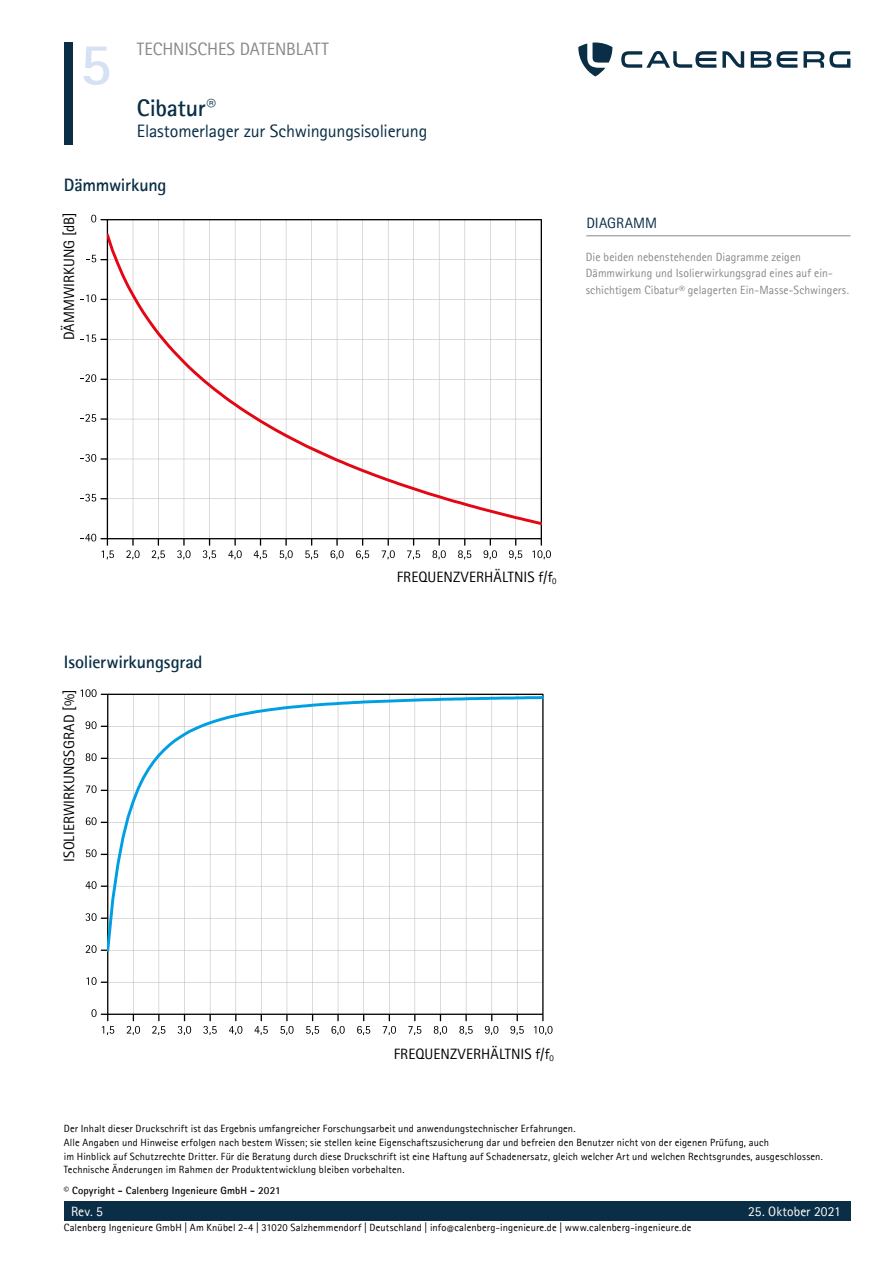
<style>
.page{position:relative;width:893px;height:1263px;background:#fff}
.page>*{position:absolute;margin:0;border:0;box-sizing:border-box;transform-origin:0 0}
.t1{font:700 59.55px "Rotis Sans Serif Pro";color:#d7e1f4}
.t2{font:700 24px "Rotis Sans Serif Pro";letter-spacing:-.01em;color:#092e45}
.t3{font:18px "Rotis Sans Serif Pro";letter-spacing:-.01em;color:#092e45}
.t4{font:700 18px "Rotis Sans Serif Pro";letter-spacing:-.01em;color:#092e45}
.t5{font:18px "Rotis Sans Serif Pro";letter-spacing:-.01em;color:#86888c}
.t6{font:15px "Rotis Sans Serif Pro";letter-spacing:.005em;color:#000}
.t7{font:15px "Rotis Sans Serif Pro";letter-spacing:.005em;color:#092e45}
.t8{font:13.5px "Rotis Sans Serif Pro";letter-spacing:.01em;color:#fff}
.t9{font:12px/16.5px "Rotis Sans Serif Pro";letter-spacing:.01em;color:#86888c}
.t10{font:10.5px/13.5px "Rotis Sans Serif Pro";letter-spacing:.01em;color:#000}
.t11{font:700 10.5px "Rotis Sans Serif Pro";letter-spacing:.01em;color:#000}
.s1{font-family:"Univers LT Pro";font-weight:300;font-stretch:condensed}
.s2{font-size:9px}
</style>
<div class="page">
<div style="left:64px;top:43px;width:8px;height:102px;background:#092e45"></div>
<svg style="left:621px;top:51px;width:229px;height:17px"></svg>
<svg style="left:578px;top:43px;width:34px;height:33px"></svg>
<div style="left:64px;top:1201px;width:786px;height:19px;background:#092e45"></div>
<hr style="left:586px;top:235px;width:264px;height:1px;background:#86888c">
<svg style="left:102px;top:550px;width:12px;height:9px"></svg>
<svg style="left:126px;top:550px;width:14px;height:9px"></svg>
<svg style="left:152px;top:550px;width:13px;height:9px"></svg>
<svg style="left:177px;top:550px;width:14px;height:9px"></svg>
<svg style="left:203px;top:550px;width:13px;height:9px"></svg>
<svg style="left:228px;top:550px;width:14px;height:9px"></svg>
<svg style="left:254px;top:550px;width:13px;height:9px"></svg>
<svg style="left:280px;top:550px;width:13px;height:9px"></svg>
<svg style="left:305px;top:550px;width:13px;height:9px"></svg>
<svg style="left:331px;top:550px;width:13px;height:9px"></svg>
<svg style="left:356px;top:550px;width:13px;height:9px"></svg>
<svg style="left:382px;top:550px;width:13px;height:9px"></svg>
<svg style="left:407px;top:550px;width:13px;height:9px"></svg>
<svg style="left:432px;top:550px;width:14px;height:9px"></svg>
<svg style="left:458px;top:550px;width:13px;height:9px"></svg>
<svg style="left:483px;top:550px;width:14px;height:9px"></svg>
<svg style="left:509px;top:550px;width:13px;height:9px"></svg>
<svg style="left:532px;top:550px;width:19px;height:9px"></svg>
<svg style="left:81px;top:534px;width:15px;height:7px"></svg>
<svg style="left:81px;top:494px;width:15px;height:7px"></svg>
<svg style="left:81px;top:454px;width:15px;height:8px"></svg>
<svg style="left:81px;top:414px;width:15px;height:8px"></svg>
<svg style="left:81px;top:374px;width:15px;height:8px"></svg>
<svg style="left:81px;top:334px;width:15px;height:8px"></svg>
<svg style="left:81px;top:294px;width:15px;height:8px"></svg>
<svg style="left:87px;top:255px;width:9px;height:7px"></svg>
<svg style="left:91px;top:215px;width:5px;height:7px"></svg>
<svg style="left:100px;top:219px;width:442px;height:327px"></svg>
<svg style="left:107px;top:233px;width:434px;height:292px"></svg>
<svg style="left:102px;top:1026px;width:12px;height:9px"></svg>
<svg style="left:127px;top:1026px;width:13px;height:9px"></svg>
<svg style="left:152px;top:1026px;width:13px;height:9px"></svg>
<svg style="left:178px;top:1026px;width:13px;height:9px"></svg>
<svg style="left:203px;top:1026px;width:14px;height:9px"></svg>
<svg style="left:229px;top:1026px;width:13px;height:9px"></svg>
<svg style="left:254px;top:1026px;width:14px;height:9px"></svg>
<svg style="left:280px;top:1026px;width:14px;height:9px"></svg>
<svg style="left:306px;top:1026px;width:13px;height:9px"></svg>
<svg style="left:331px;top:1026px;width:14px;height:9px"></svg>
<svg style="left:357px;top:1026px;width:13px;height:9px"></svg>
<svg style="left:383px;top:1026px;width:13px;height:9px"></svg>
<svg style="left:408px;top:1026px;width:13px;height:9px"></svg>
<svg style="left:434px;top:1026px;width:13px;height:9px"></svg>
<svg style="left:459px;top:1026px;width:14px;height:9px"></svg>
<svg style="left:485px;top:1026px;width:13px;height:9px"></svg>
<svg style="left:510px;top:1026px;width:14px;height:9px"></svg>
<svg style="left:534px;top:1026px;width:18px;height:9px"></svg>
<svg style="left:91px;top:1009px;width:6px;height:8px"></svg>
<svg style="left:87px;top:977px;width:10px;height:8px"></svg>
<svg style="left:86px;top:945px;width:11px;height:8px"></svg>
<svg style="left:86px;top:913px;width:11px;height:8px"></svg>
<svg style="left:86px;top:881px;width:11px;height:8px"></svg>
<svg style="left:86px;top:849px;width:11px;height:8px"></svg>
<svg style="left:86px;top:817px;width:11px;height:8px"></svg>
<svg style="left:86px;top:785px;width:11px;height:8px"></svg>
<svg style="left:86px;top:753px;width:11px;height:8px"></svg>
<svg style="left:86px;top:721px;width:11px;height:8px"></svg>
<svg style="left:81px;top:689px;width:16px;height:8px"></svg>
<svg style="left:101px;top:694px;width:443px;height:327px"></svg>
<svg style="left:108px;top:696px;width:435px;height:256px"></svg>
<h1 class="t1" style="left:80px;top:26px;width:34px">5</h1>
<h3 class="t5" style="left:137px;top:38px;width:193px">TECHNISCHES DATENBLATT</h3>
<h2 class="t2" style="left:137px;top:92px;width:81px">Cibatur<span class="s1">®</span></h2>
<h3 class="t3" style="left:137px;top:121px;width:292px">Elastomerlager zur Schwingungsisolierung</h3>
<h3 class="t4" style="left:64px;top:174px;width:104px">Dämmwirkung</h3>
<h3 class="t6" style="left:60px;top:340px;width:129px;rotate:-90deg">DÄMMWIRKUNG [dB]</h3>
<h3 class="t4" style="left:64px;top:651px;width:140px">Isolierwirkungsgrad</h3>
<h3 class="t6" style="left:60px;top:862px;width:173px;rotate:-90deg">ISOLIERWIRKUNGSGRAD [%]</h3>
<h3 class="t7" style="left:586px;top:214px;width:72px">DIAGRAMM</h3>
<p class="t9" style="left:586px;top:249px;width:265px">Die beiden nebenstehenden Diagramme zeigen<br>Dämmwirkung und Isolierwirkungsgrad eines auf ein&shy;schichtigem Cibatur® gelagerten Ein-Masse-Schwingers.</p>
<h3 class="t6" style="left:397px;top:568px;width:162px">FREQUENZVERHÄLTNIS f/f<sub>0</sub></h3>
<h3 class="t6" style="left:394px;top:1045px;width:162px">FREQUENZVERHÄLTNIS f/f<sub>0</sub></h3>
<p class="t10" style="left:64px;top:1122px;width:761px">Der Inhalt dieser Druckschrift ist das Ergebnis umfangreicher Forschungsarbeit und anwendungstechnischer Erfahrungen.<br>Alle Angaben und Hinweise erfolgen nach bestem Wissen; sie stellen keine Eigenschaftszusicherung dar und befreien den Benutzer nicht von der eigenen Prüfung, auch<br>im Hinblick auf Schutzrechte Dritter. Für die Beratung durch diese Druckschrift ist eine Haftung auf Schadenersatz, gleich welcher Art und welchen Rechtsgrundes, ausgeschlossen.<br>Technische Änderungen im Rahmen der Produktentwicklung bleiben vorbehalten.</p>
<p class="t11" style="left:64px;top:1184px;width:218px">© Copyright - Calenberg Ingenieure GmbH - 2021</p>
<p class="t10" style="left:64px;top:1221px;width:629px">Calenberg Ingenieure GmbH | Am Knübel 2-4 | 31020 Salzhemmendorf | Deutschland | info<span class="s2">@</span>calenberg-ingenieure.de | www.calenberg-ingenieure.de</p>
<p class="t8" style="left:71px;top:1203px;width:34px">Rev. 5</p>
<p class="t8" style="left:748px;top:1203px;width:94px">25. Oktober 2021</p>
</div>
